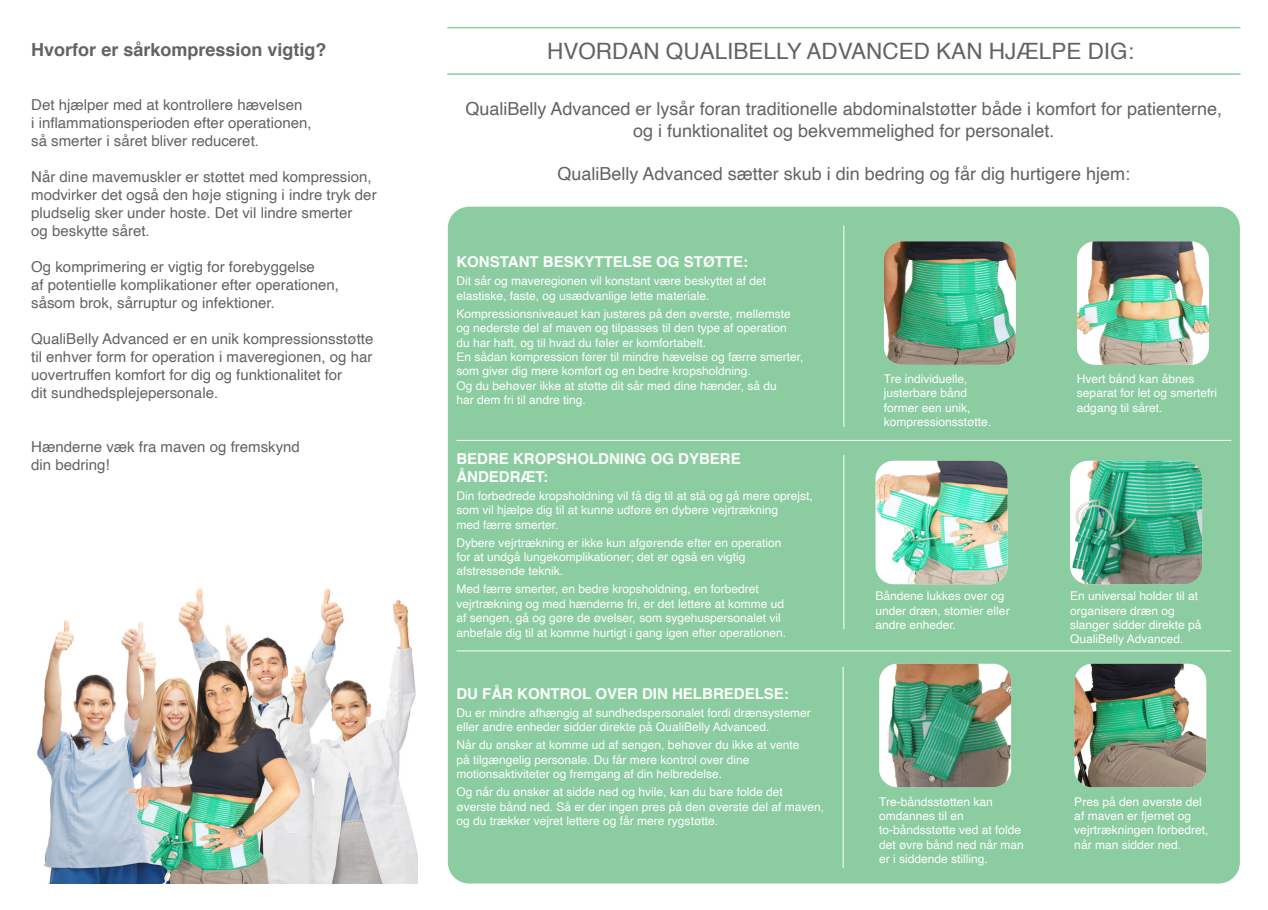
<style>
.page{position:relative;width:1268px;height:910px;background:#fff}
.page>*{position:absolute;margin:0;border:0;box-sizing:border-box;transform-origin:0 0}
.t1{font:22.5px "Helvetica";color:#636366}
.t2{font:18px "Helvetica";color:#636366}
.t3{font:700 18px "Helvetica";color:#636366}
.t4{font:15px/18px "Helvetica";color:#636366}
.t5{font:700 15px "Helvetica";color:#fff}
.t6{font:12px/14.4px "Helvetica";color:#fff}
</style>
<div class="page">
<div style="left:448px;top:207px;width:791px;height:676px;background:#8bcda0;border-radius:21px"></div>
<hr style="left:843px;top:225px;width:1px;height:202px;background:#fff">
<hr style="left:842px;top:667px;width:1px;height:201px;background:#fff">
<hr style="left:843px;top:455px;width:1px;height:174px;background:#fff">
<hr style="left:456px;top:440px;width:774px;height:1px;background:#fff">
<hr style="left:456px;top:650px;width:774px;height:1px;background:#fff">
<hr style="left:447px;top:27px;width:793px;height:1px;background:#8bcda0">
<hr style="left:447px;top:73px;width:793px;height:2px;background:#8bcda0">
<img style="left:1077px;top:241px;width:131px;height:124px">
<img style="left:879px;top:664px;width:131px;height:123px">
<img style="left:1074px;top:664px;width:131px;height:123px">
<img style="left:1070px;top:461px;width:131px;height:123px">
<img style="left:875px;top:461px;width:132px;height:123px">
<img style="left:883px;top:241px;width:132px;height:124px">
<img style="left:37px;top:588px;width:380px;height:295px">
<p class="t3" style="left:31px;top:35px;width:297px">Hvorfor er sårkompression vigtig?</p>
<p class="t4" style="left:31px;top:96px;width:282px">Det hjælper med at kontrollere hævelsen<br>i inflammationsperioden efter operationen,</p>
<p class="t4" style="left:31px;top:132px;width:229px">så smerter i såret bliver reduceret.</p>
<p class="t4" style="left:31px;top:168px;width:347px">Når dine mavemuskler er støttet med kompression, modvirker det også den høje stigning i indre tryk der pludselig sker under hoste. Det vil lindre smerter</p>
<p class="t4" style="left:31px;top:222px;width:120px">og beskytte såret.</p>
<p class="t4" style="left:31px;top:258px;width:285px">Og komprimering er vigtig for forebyggelse</p>
<p class="t4" style="left:31px;top:276px;width:309px">af potentielle komplikationer efter operationen,</p>
<p class="t4" style="left:31px;top:294px;width:245px">såsom brok, sårruptur og infektioner.</p>
<p class="t4" style="left:31px;top:330px;width:343px">QualiBelly Advanced er en unik kompressionsstøtte</p>
<p class="t4" style="left:31px;top:348px;width:342px">til enhver form for operation i maveregionen, og har</p>
<p class="t4" style="left:31px;top:366px;width:312px">uovertruffen komfort for dig og funktionalitet for dit sundhedsplejepersonale.</p>
<p class="t4" style="left:31px;top:438px;width:270px">Hænderne væk fra maven og fremskynd</p>
<p class="t4" style="left:31px;top:456px;width:80px">din bedring!</p>
<p class="t1" style="left:547px;top:34px;width:588px">HVORDAN QUALIBELLY ADVANCED KAN HJÆLPE DIG:</p>
<p class="t2" style="left:465px;top:95px;width:758px">QualiBelly Advanced er lysår foran traditionelle abdominalstøtter både i komfort for patienterne,</p>
<p class="t2" style="left:633px;top:116px;width:423px">og i funktionalitet og bekvemmelighed for personalet.</p>
<p class="t2" style="left:557px;top:160px;width:574px">QualiBelly Advanced sætter skub i din bedring og får dig hurtigere hjem:</p>
<p class="t5" style="left:456px;top:250px;width:293px">KONSTANT BESKYTTELSE OG STØTTE:</p>
<p class="t6" style="left:456px;top:274px;width:311px">Dit sår og maveregionen vil konstant være beskyttet af det elastiske, faste, og usædvanlige lette materiale.</p>
<p class="t6" style="left:456px;top:307px;width:336px">Kompressionsniveauet kan justeres på den øverste, mellemste og nederste del af maven og tilpasses til den type af operation du har haft, og til hvad du føler er komfortabelt.</p>
<p class="t6" style="left:456px;top:350px;width:348px">En sådan kompression fører til mindre hævelse og færre smerter, som giver dig mere komfort og en bedre kropsholdning.</p>
<p class="t6" style="left:456px;top:379px;width:322px">Og du behøver ikke at støtte dit sår med dine hænder, så du har dem fri til andre ting.</p>
<p class="t6" style="left:1076px;top:372px;width:142px">Hvert bånd kan åbnes separat for let og smertefri</p>
<p class="t6" style="left:883px;top:372px;width:88px">Tre individuelle, justerbare bånd former een unik,</p>
<p class="t6" style="left:883px;top:415px;width:109px">kompressionsstøtte.</p>
<p class="t6" style="left:1076px;top:401px;width:87px">adgang til såret.</p>
<p class="t5" style="left:456px;top:446px;width:286px">BEDRE KROPSHOLDNING OG DYBERE</p>
<p class="t5" style="left:456px;top:464px;width:93px">ÅNDEDRÆT:</p>
<p class="t6" style="left:456px;top:489px;width:358px">Din forbedrede kropsholdning vil få dig til at stå og gå mere oprejst, som vil hjælpe dig til at kunne udføre en dybere vejrtrækning<br>med færre smerter.</p>
<p class="t6" style="left:456px;top:536px;width:326px">Dybere vejrtrækning er ikke kun afgørende efter en operation for at undgå lungekomplikationer; det er også en vigtig afstressende teknik.</p>
<p class="t6" style="left:456px;top:582px;width:304px">Med færre smerter, en bedre kropsholdning, en forbedret</p>
<p class="t6" style="left:456px;top:597px;width:331px">vejrtrækning og med hænderne fri, er det lettere at komme ud af sengen, gå og gøre de øvelser, som sygehuspersonalet vil anbefale dig til at komme hurtigt i gang igen efter operationen.</p>
<p class="t6" style="left:875px;top:589px;width:136px">Båndene lukkes over og under dræn, stomier eller andre enheder.</p>
<p class="t6" style="left:1069px;top:589px;width:130px">En universal holder til at</p>
<p class="t6" style="left:1069px;top:604px;width:133px">organisere dræn og slanger sidder direkte på<br>QualiBelly Advanced.</p>
<p class="t5" style="left:456px;top:681px;width:334px">DU FÅR KONTROL OVER DIN HELBREDELSE:</p>
<p class="t6" style="left:456px;top:706px;width:356px">Du er mindre afhængig af sundhedspersonalet fordi drænsystemer eller andre enheder sidder direkte på QualiBelly Advanced.</p>
<p class="t6" style="left:456px;top:738px;width:344px">Når du ønsker at komme ud af sengen, behøver du ikke at vente på tilgængelig personale. Du får mere kontrol over dine motionsaktiviteter og fremgang af din helbredelse.</p>
<p class="t6" style="left:456px;top:785px;width:369px">Og når du ønsker at sidde ned og hvile, kan du bare folde det øverste bånd ned. Så er der ingen pres på den øverste del af maven, og du trækker vejret lettere og får mere rygstøtte.</p>
<p class="t6" style="left:879px;top:795px;width:115px">Tre-båndsstøtten kan</p>
<p class="t6" style="left:879px;top:809px;width:86px">omdannes til en</p>
<p class="t6" style="left:879px;top:823px;width:146px">to-båndsstøtte ved at folde det øvre bånd ned når man er i siddende stilling.</p>
<p class="t6" style="left:1074px;top:795px;width:129px">Pres på den øverste del af maven er fjernet og</p>
<p class="t6" style="left:1074px;top:823px;width:136px">vejrtrækningen forbedret,</p>
<p class="t6" style="left:1074px;top:838px;width:108px">når man sidder ned.</p>
</div>
